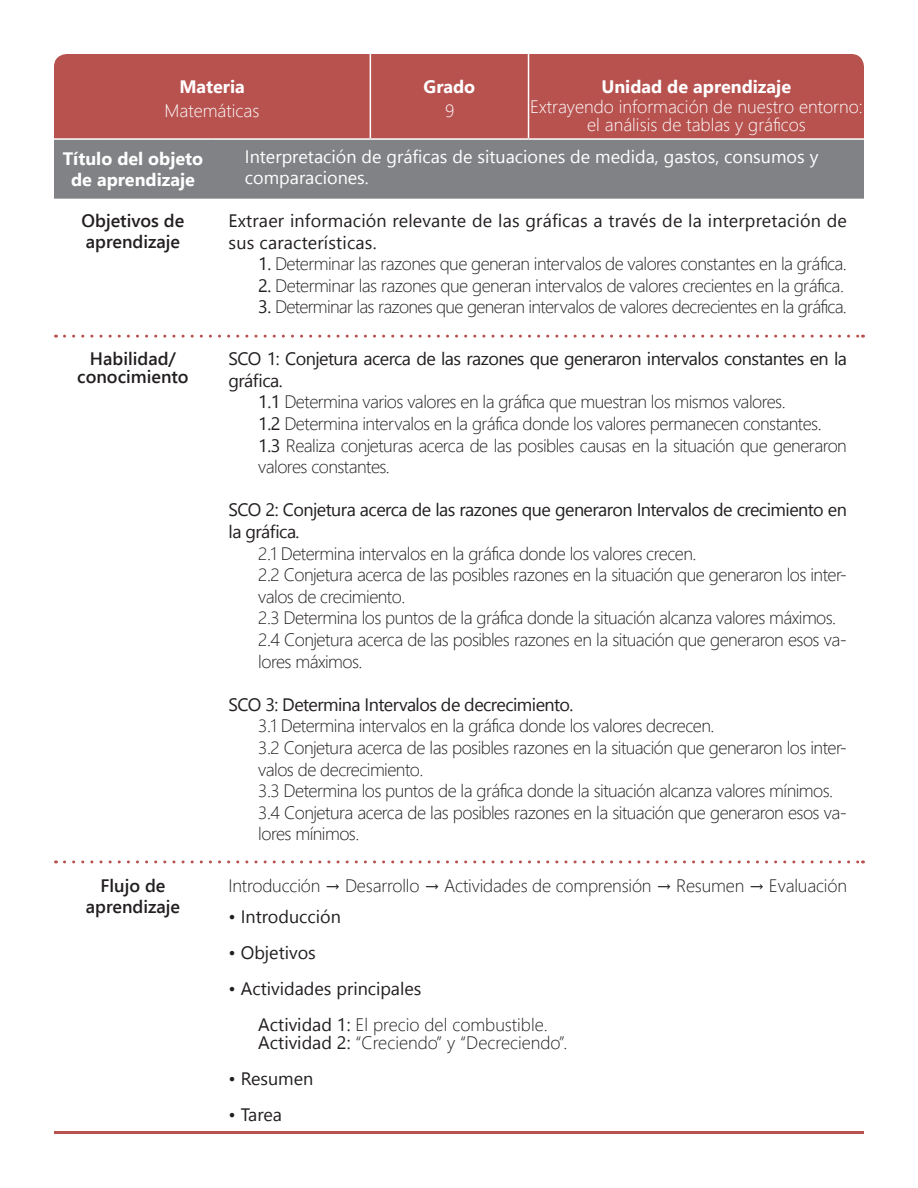
<style>
.page{position:relative;width:918px;height:1188px;background:#fff}
.page>*{position:absolute;margin:0;border:0;box-sizing:border-box;transform-origin:0 0}
.Tex_gen{font:300 18px/21.6px "Segoe UI";letter-spacing:-.03em;color:#231f20}
.Tex_gen-2{font:18px/21.6px "Segoe UI";letter-spacing:-.03em;color:#231f20}
.Tex_gen-3{font:18px/21.6px "Segoe UI";letter-spacing:.01em;color:#231f20}
.Tex_gen-4{font:300 18px/18px "Segoe UI";color:#fff;text-align:center}
.Tex_gen-5{font:18px/21px "Segoe UI";color:#fff}
.Tex_gen-6{font:300 18px "Segoe UI";color:#231f20}
.Tex_gen-7{font:300 18px "Segoe UI";letter-spacing:-.01em;color:#231f20}
.Tex_gen-8{font:600 18px/18px "Segoe UI";color:#231f20;text-align:center}
.t1{font:700 18px/21px "Segoe UI";color:#fff;text-align:center}
.Tex_gen-9{font:18px "Segoe UI";color:#231f20}
.s1{font-weight:400}
</style>
<div class="page">
<div style="left:54px;top:54px;width:810px;height:84px;background:#b7524f"></div>
<div style="left:54px;top:140px;width:810px;height:59px;background:#808285"></div>
<hr style="left:370px;top:54px;width:1px;height:84px;background:#fff">
<hr style="left:528px;top:54px;width:1px;height:84px;background:#fff">
<svg style="left:64px;top:335px;width:799px;height:3px"></svg>
<hr style="left:54px;top:1131px;width:810px;height:3px;background:#b7524f">
<svg style="left:64px;top:860px;width:799px;height:3px"></svg>
<p class="t1" style="left:179px;top:76px;width:67px">Materia</p>
<p class="t1" style="left:424px;top:76px;width:53px">Grado</p>
<p class="t1" style="left:601px;top:76px;width:191px">Unidad de aprendizaje</p>
<p class="Tex_gen-4" style="left:165px;top:101px;width:96px">Matemáticas</p>
<p class="Tex_gen-4" style="left:445px;top:101px;width:11px">9</p>
<p class="Tex_gen-4" style="left:530px;top:97px;width:334px">Extrayendo información de nuestro entorno: el análisis de tablas y gráficos</p>
<p class="t1" style="left:63px;top:148px;width:142px">Título del objeto de aprendizaje</p>
<p class="Tex_gen-5" style="left:245px;top:146px;width:575px">Interpretación de gráficas de situaciones de medida, gastos, consumos y comparaciones.</p>
<p class="Tex_gen-8" style="left:82px;top:211px;width:104px">Objetivos de</p>
<p class="Tex_gen-8" style="left:86px;top:232px;width:96px">aprendizaje</p>
<p class="Tex_gen-8" style="left:77px;top:349px;width:113px">Habilidad/ conocimiento</p>
<p class="Tex_gen-8" style="left:86px;top:874px;width:96px;line-height:21px">Flujo de aprendizaje</p>
<p class="Tex_gen-3" style="left:229px;top:209px;width:620px">Extraer información relevante de las gráficas a través de la interpretación de sus características.</p>
<p class="Tex_gen" style="left:258px;top:252px;width:590px"><span class="s1">1.</span> Determinar las razones que generan intervalos de valores constantes en la gráfica.</p>
<p class="Tex_gen" style="left:258px;top:274px;width:587px"><span class="s1">2.</span> Determinar las razones que generan intervalos de valores crecientes en la gráfica.</p>
<p class="Tex_gen" style="left:258px;top:295px;width:590px"><span class="s1">3.</span> Determinar las razones que generan intervalos de valores decrecientes en la gráfica.</p>
<p class="Tex_gen-2" style="left:229px;top:348px;width:620px">SCO 1: Conjetura acerca de las razones que generaron intervalos constantes en la gráfica.</p>
<p class="Tex_gen" style="left:258px;top:390px;width:529px"><span class="s1">1.1</span> Determina varios valores en la gráfica que muestran los mismos valores.</p>
<p class="Tex_gen" style="left:258px;top:412px;width:565px"><span class="s1">1.2</span> Determina intervalos en la gráfica donde los valores permanecen constantes.</p>
<p class="Tex_gen" style="left:258px;top:434px;width:590px"><span class="s1">1.3</span> Realiza conjeturas acerca de las posibles causas en la situación que generaron valores constantes.</p>
<p class="Tex_gen-2" style="left:229px;top:499px;width:620px">SCO 2: Conjetura acerca de las razones que generaron Intervalos de crecimiento en la gráfica.</p>
<p class="Tex_gen" style="left:258px;top:542px;width:440px">2.1 Determina intervalos en la gráfica donde los valores crecen.</p>
<p class="Tex_gen" style="left:258px;top:563px;width:590px">2.2 Conjetura acerca de las posibles razones en la situación que generaron los inter&shy;valos de crecimiento.</p>
<p class="Tex_gen" style="left:258px;top:606px;width:580px">2.3 Determina los puntos de la gráfica donde la situación alcanza valores máximos.</p>
<p class="Tex_gen" style="left:258px;top:628px;width:590px">2.4 Conjetura acerca de las posibles razones en la situación que generaron esos va&shy;lores máximos.</p>
<p class="Tex_gen-2" style="left:229px;top:693px;width:347px">SCO 3: Determina Intervalos de decrecimiento.</p>
<p class="Tex_gen" style="left:258px;top:714px;width:458px">3.1 Determina intervalos en la gráfica donde los valores decrecen.</p>
<p class="Tex_gen" style="left:258px;top:736px;width:590px">3.2 Conjetura acerca de las posibles razones en la situación que generaron los inter&shy;valos de decrecimiento.</p>
<p class="Tex_gen" style="left:258px;top:779px;width:576px">3.3 Determina los puntos de la gráfica donde la situación alcanza valores mínimos.</p>
<p class="Tex_gen" style="left:258px;top:801px;width:590px">3.4 Conjetura acerca de las posibles razones en la situación que generaron esos va&shy;lores mínimos.</p>
<p class="Tex_gen-7" style="left:229px;top:871px;width:620px">Introducción → Desarrollo → Actividades de comprensión → Resumen → Evaluación</p>
<p class="Tex_gen-9" style="left:229px;top:902px;width:114px">• Introducción</p>
<p class="Tex_gen-9" style="left:229px;top:938px;width:89px">• Objetivos</p>
<p class="Tex_gen-9" style="left:229px;top:974px;width:194px">• Actividades principales</p>
<p class="Tex_gen-6" style="left:258px;top:1010px;width:291px"><span class="s1">Actividad 1:</span> El precio del combustible.</p>
<p class="Tex_gen-6" style="left:258px;top:1028px;width:311px"><span class="s1">Actividad 2:</span> “Creciendo” y “Decreciendo”.</p>
<p class="Tex_gen-9" style="left:229px;top:1064px;width:86px">• Resumen</p>
<p class="Tex_gen-2" style="left:229px;top:1103px;width:55px">• Tarea</p>
</div>
